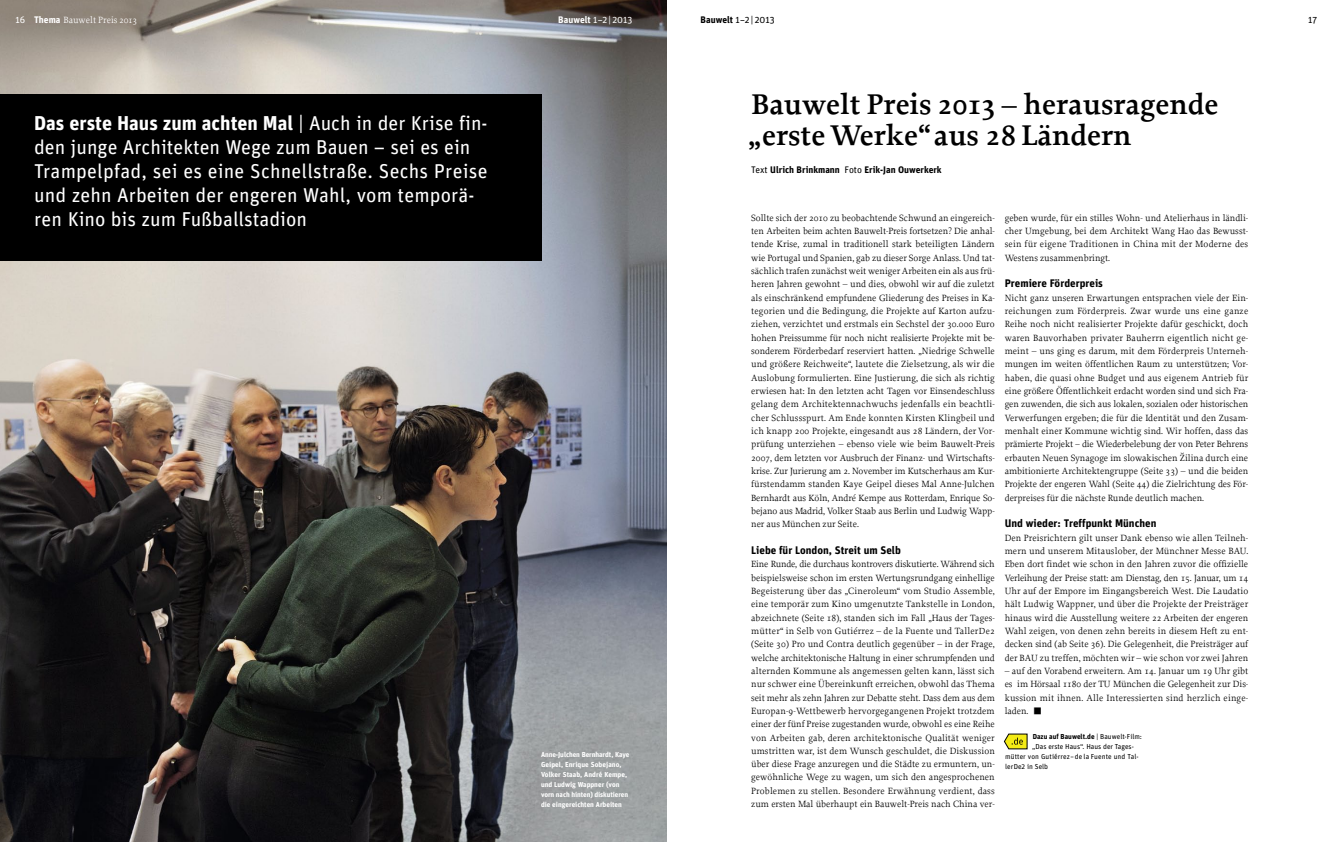
<style>
.page{position:relative;width:1333px;height:842px;background:#fff}
.page>*{position:absolute;margin:0;border:0;box-sizing:border-box;transform-origin:0 0}
.S_Titel{font:600 30px/31.5px "Proforma";color:#000}
.S_Einleitung_Thema{font:20px/24px "Unit Pro";letter-spacing:.005em;color:#fff}
.S_Zwischenüberschrif{font:700 11px "Unit Pro";color:#000}
.S_Fließtext{font:9.5px/13.3px "Proforma";color:#000;text-align:justify}
.S_Autoren{font:700 9.5px "Unit Pro";color:#000}
.A_Kopfzeile{font:9.5px "Proforma";letter-spacing:.005em;color:#fff}
.A_Kopf_BW{font:9.5px "Unit Pro";color:#fff}
.A_Kopf_BW-2{font:9.5px "Unit Pro";color:#000}
.A_Pagina{font:9.5px "Unit Pro";color:#fff}
.A_Pagina-2{font:9.5px "Unit Pro";color:#000}
.S_Fließtext-2{font:9.4px "Proforma";letter-spacing:-.01em;color:#000}
.A_Bildunterschrift{font:700 7.2px/9.9px "Unit Pro";color:#fff}
.A_Bildunterschrift-2{font:7.2px/9.9px "Unit Pro";color:#000}
.A_Bildunterschrift-3{font:700 7.2px "Unit Pro";color:#000}
.s1{font-family:"Unit Pro";font-weight:700}
.s2{font-weight:700}
.s3{font-weight:400}
.s4{font-size:9.3px}
.s5{font-family:"Unit Pro";font-size:19px}
</style>
<div class="page">
<img style="left:0;top:0;width:666px;height:842px">
<div style="left:0;top:95px;width:541px;height:166px;background:#000"></div>
<svg style="left:1004px;top:734px;width:23px;height:15px"></svg>
<p class="A_Pagina" style="left:16px;top:13px;width:11px">16</p>
<p class="A_Kopfzeile" style="left:34px;top:14px;width:105px"><span class="s1">Thema</span> Bauwelt Preis 2013</p>
<p class="A_Kopf_BW" style="left:558px;top:13px;width:76px"><span class="s2">Bauwelt</span> 1–2 | 2013</p>
<p class="A_Kopf_BW-2" style="left:700px;top:13px;width:76px"><span class="s2">Bauwelt</span> 1–2 | 2013</p>
<p class="A_Pagina-2" style="left:1308px;top:13px;width:11px">17</p>
<p class="S_Einleitung_Thema" style="left:34px;top:111px;width:455px"><span class="s2">Das erste Haus zum achten Mal</span> | Auch in der Krise fin&shy;den junge Architekten Wege zum Bauen – sei es ein Trampelpfad, sei es eine Schnellstraße. Sechs Preise und zehn Arbeiten der engeren Wahl, vom temporä&shy;ren Kino bis zum Fußballstadion</p>
<p class="A_Bildunterschrift" style="left:541px;top:749px;width:90px">Anne-Julchen Bernhardt, Kaye<br>Geipel, Enrique Sobejano,<br>Volker Staab, André Kempe, und Ludwig Wappner (von vorn nach hinten) diskutieren die eingereichten Arbeiten</p>
<p class="S_Titel" style="left:748px;top:88px;width:471px">Bauwelt Preis 2013 – herausragende „erste Werke“ aus 28 Ländern</p>
<p class="S_Autoren" style="left:751px;top:164px;width:192px"><span class="s3">Text</span> Ulrich Brinkmann <span class="s3">Foto</span> Erik-Jan Ouwerkerk</p>
<p class="S_Fließtext" style="left:751px;top:211px;width:245px">Sollte sich der 2010 zu beobachtende Schwund an eingereich&shy;ten Arbeiten beim achten Bauwelt-Preis fortsetzen? Die anhal&shy;tende Krise, zumal in traditionell stark beteiligten Ländern wie Portugal und Spanien, gab zu dieser Sorge Anlass. Und tat&shy;sächlich trafen zunächst weit weniger Arbeiten ein als aus frü&shy;heren Jahren gewohnt – und dies, obwohl wir auf die zuletzt als einschränkend empfundene Gliederung des Preises in Ka&shy;tegorien und die Bedingung, die Projekte auf Karton aufzu&shy;ziehen, verzichtet und erstmals ein Sechstel der 30.000 Euro hohen Preissumme für noch nicht realisierte Projekte mit be&shy;sonderem Förderbedarf reserviert hatten. „Niedrige Schwelle und größere Reichweite“, lautete die Zielsetzung, als wir die Auslobung formulierten. Eine Justierung, die sich als richtig erwiesen hat: In den letzten acht Tagen vor Einsendeschluss gelang dem Architektennachwuchs jedenfalls ein beachtli&shy;cher Schlussspurt. Am Ende konnten Kirsten Klingbeil und ich knapp 200 Projekte, eingesandt aus 28 Ländern, der Vor&shy;prüfung unterziehen – ebenso viele wie beim Bauwelt-Preis 2007, dem letzten vor Ausbruch der Finanz- und Wirtschafts-</p>
<p class="S_Fließtext-2" style="left:751px;top:465px;width:245px">krise. Zur Jurierung am 2. November im Kutscherhaus am Kur-</p>
<p class="S_Fließtext" style="left:751px;top:477px;width:245px">fürstendamm standen Kaye Geipel dieses Mal Anne-Julchen</p>
<p class="S_Fließtext-2" style="left:751px;top:492px;width:244px">Bernhardt aus Köln, André Kempe aus Rotterdam, Enrique So-</p>
<p class="S_Fließtext" style="left:751px;top:504px;width:245px">bejano aus Madrid, Volker Staab aus Berlin und Ludwig Wapp&shy;ner aus München zur Seite.</p>
<p class="S_Zwischenüberschrif" style="left:751px;top:543px;width:151px">Liebe für London, Streit um Selb</p>
<p class="S_Fließtext-2" style="left:751px;top:558px;width:245px">Eine Runde, die durchaus kontrovers diskutierte. Während sich</p>
<p class="S_Fließtext" style="left:751px;top:571px;width:245px">beispielsweise schon im ersten Wertungsrundgang einhellige Begeisterung über das „Cineroleum“ vom Studio Assemble, eine temporär zum Kino umgenutzte Tankstelle in London, abzeichnete (Seite 18), standen sich im Fall „Haus der Tages&shy;mütter“ in Selb von Gutiérrez – de la Fuente und Taller<span class="s4">De</span>2 (Seite 30) Pro und Contra deutlich gegenüber – in der Frage,</p>
<p class="S_Fließtext-2" style="left:751px;top:652px;width:245px">welche architektonische Haltung in einer schrumpfenden und</p>
<p class="S_Fließtext" style="left:751px;top:664px;width:245px">alternden Kommune als angemessen gelten kann, lässt sich nur schwer eine Übereinkunft erreichen, obwohl das Thema seit mehr als zehn Jahren zur Debatte steht. Dass dem aus dem Europan-9-Wettbewerb hervorgegangenen Projekt trotzdem einer der fünf Preise zugestanden wurde, obwohl es eine Reihe von Arbeiten gab, deren architektonische Qualität weniger umstritten war, ist dem Wunsch geschuldet, die Diskussion über diese Frage anzuregen und die Städte zu ermuntern, un&shy;gewöhnliche Wege zu wagen, um sich den angesprochenen Problemen zu stellen. Besondere Erwähnung verdient, dass zum ersten Mal überhaupt ein Bauwelt-Preis nach China ver-</p>
<p class="S_Fließtext" style="left:1004px;top:211px;width:245px">geben wurde, für ein stilles Wohn- und Atelierhaus in ländli&shy;cher Umgebung, bei dem Architekt Wang Hao das Bewusst&shy;sein für eigene Traditionen in China mit der Moderne des Westens zusammenbringt.</p>
<p class="S_Zwischenüberschrif" style="left:1004px;top:276px;width:100px">Premiere Förderpreis</p>
<p class="S_Fließtext" style="left:1004px;top:291px;width:245px">Nicht ganz unseren Erwartungen entsprachen viele der Ein&shy;reichungen zum Förderpreis. Zwar wurde uns eine ganze Reihe noch nicht realisierter Projekte dafür geschickt, doch waren Bauvorhaben privater Bauherrn eigentlich nicht ge&shy;meint – uns ging es darum, mit dem Förderpreis Unterneh&shy;mungen im weiten öffentlichen Raum zu unterstützen; Vor&shy;haben, die quasi ohne Budget und aus eigenem Antrieb für eine größere Öffentlichkeit erdacht worden sind und sich Fra-</p>
<p class="S_Fließtext-2" style="left:1004px;top:399px;width:245px">gen zuwenden, die sich aus lokalen, sozialen oder historischen</p>
<p class="S_Fließtext" style="left:1004px;top:411px;width:245px">Verwerfungen ergeben; die für die Identität und den Zusam&shy;menhalt einer Kommune wichtig sind. Wir hoffen, dass das prämierte Projekt – die Wiederbelebung der von Peter Behrens erbauten Neuen Synagoge im slowakischen Žilina durch eine ambitionierte Architektengruppe (Seite 33) – und die beiden Projekte der engeren Wahl (Seite 44) die Zielrichtung des För&shy;derpreises für die nächste Runde deutlich machen.</p>
<p class="S_Zwischenüberschrif" style="left:1004px;top:516px;width:153px">Und wieder: Treffpunkt München</p>
<p class="S_Fließtext" style="left:1004px;top:531px;width:245px">Den Preisrichtern gilt unser Dank ebenso wie allen Teilneh&shy;mern und unserem Mitauslober, der Münchner Messe BAU.<br>Eben dort findet wie schon in den Jahren zuvor die offizielle Verleihung der Preise statt: am Dienstag, den 15. Januar, um 14<br>Uhr auf der Empore im Eingangsbereich West. Die Laudatio hält Ludwig Wappner, und über die Projekte der Preisträger hinaus wird die Ausstellung weitere 22 Arbeiten der engeren Wahl zeigen, von denen zehn bereits in diesem Heft zu ent&shy;decken sind (ab Seite 36). Die Gelegenheit, die Preisträger auf der BAU zu treffen, möchten wir – wie schon vor zwei Jahren</p>
<p class="S_Fließtext" style="left:1004px;top:664px;width:245px">– auf den Vorabend erweitern. Am 14. Januar um 19 Uhr gibt es im Hörsaal 1180 der TU München die Gelegenheit zur Dis&shy;kussion mit ihnen. Alle Interessierten sind herzlich einge&shy;laden. <span class="s5">▪</span></p>
<p class="A_Bildunterschrift-3" style="left:1032px;top:732px;width:111px">Dazu auf Bauwelt.de <span class="s3">| Bauwelt-Film:</span></p>
<p class="A_Bildunterschrift-2" style="left:1005px;top:741px;width:135px;text-indent:27px">„Das erste Haus“. Haus der Tages&shy;mütter von Gutiérrez–de la Fuente und Tal&shy;lerDe2 in Selb</p>
</div>
